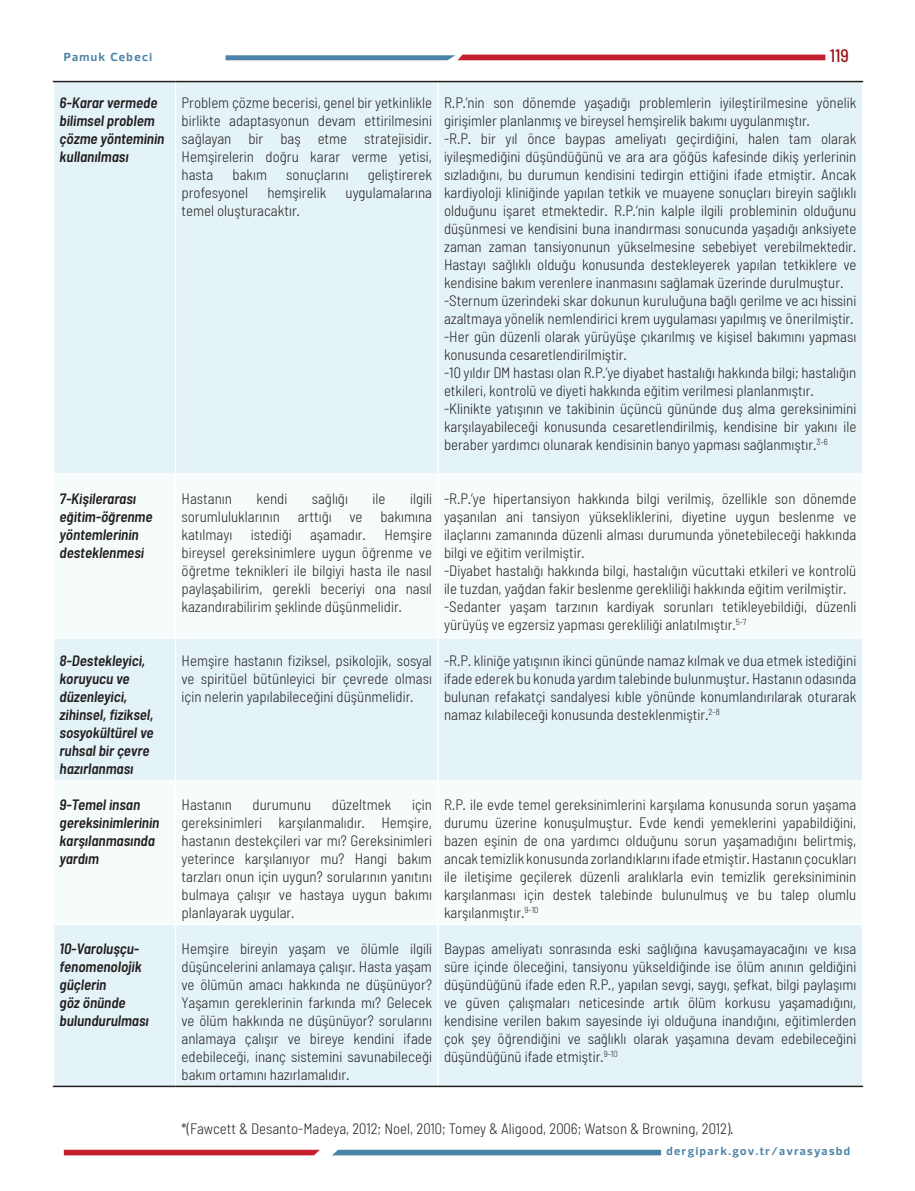
<style>
.page{position:relative;width:915px;height:1191px;background:#fff}
.page>*{position:absolute;margin:0;border:0;box-sizing:border-box;transform-origin:0 0}
.metin_baslik{font:500 semi-condensed 18px "Barlow";color:#9c1418}
.metin_baslik-2{font:300 semi-condensed 15px/18px "Barlow";color:#231f20;text-align:justify}
.metin_baslik-3{font:italic 600 semi-condensed 15px/18px "Barlow";color:#231f20}
.t1{font:700 12px "Prelo";letter-spacing:.12em;color:#4b82a7}
.t2{font:700 11.7px "Prelo";letter-spacing:.13em;color:#4b82a7}
</style>
<div class="page">
<svg style="left:225px;top:55px;width:600px;height:5px;background:#9b4a61"></svg>
<svg style="left:64px;top:1149px;width:256px;height:6px;background:#cb3e4c"></svg>
<svg style="left:332px;top:1149px;width:329px;height:6px;background:#6392b2"></svg>
<div style="left:54px;top:82px;width:807px;height:1003px;background:#e4f3f7"></div>
<svg style="left:54px;top:475px;width:807px;height:448px;fill:#f6fbfc"></svg>
<hr style="left:175px;top:82px;width:1px;height:391px;background:#fff">
<hr style="left:437px;top:82px;width:1px;height:391px;background:#fff">
<hr style="left:53px;top:473px;width:122px;height:2px;background:#fff">
<hr style="left:175px;top:473px;width:263px;height:2px;background:#fff">
<hr style="left:175px;top:475px;width:1px;height:162px;background:#fff">
<hr style="left:438px;top:473px;width:424px;height:2px;background:#fff">
<hr style="left:437px;top:475px;width:1px;height:162px;background:#fff">
<hr style="left:53px;top:637px;width:122px;height:1px;background:#fff">
<hr style="left:175px;top:637px;width:263px;height:1px;background:#fff">
<hr style="left:175px;top:638px;width:1px;height:142px;background:#fff">
<hr style="left:438px;top:637px;width:424px;height:1px;background:#fff">
<hr style="left:437px;top:638px;width:1px;height:142px;background:#fff">
<hr style="left:53px;top:780px;width:122px;height:1px;background:#fff">
<hr style="left:175px;top:780px;width:263px;height:1px;background:#fff">
<hr style="left:175px;top:781px;width:1px;height:142px;background:#fff">
<hr style="left:438px;top:780px;width:424px;height:1px;background:#fff">
<hr style="left:437px;top:781px;width:1px;height:142px;background:#fff">
<hr style="left:53px;top:923px;width:122px;height:2px;background:#fff">
<hr style="left:175px;top:923px;width:263px;height:2px;background:#fff">
<hr style="left:175px;top:925px;width:1px;height:160px;background:#fff">
<hr style="left:438px;top:923px;width:424px;height:2px;background:#fff">
<hr style="left:437px;top:925px;width:1px;height:160px;background:#fff">
<hr style="left:53px;top:1085px;width:122px;height:2px;background:#231f20">
<hr style="left:175px;top:1085px;width:263px;height:2px;background:#231f20">
<hr style="left:438px;top:1085px;width:424px;height:2px;background:#231f20">
<hr style="left:53px;top:81px;width:122px;height:1px;background:#231f20">
<hr style="left:175px;top:81px;width:263px;height:1px;background:#231f20">
<hr style="left:438px;top:81px;width:424px;height:1px;background:#231f20">
<p class="t1" style="left:64px;top:50px;width:90px">Pamuk Cebeci</p>
<p class="metin_baslik-3" style="left:60px;top:93px;width:106px">6-Karar vermede bilimsel problem çözme yönteminin kullanılması</p>
<p class="metin_baslik-2" style="left:181px;top:93px;width:252px">Problem çözme becerisi, genel bir yetkinlikle birlikte adaptasyonun devam ettirilmesini sağlayan bir baş etme stratejisidir.<br>Hemşirelerin doğru karar verme yetisi, hasta</p>
<p class="metin_baslik-2" style="left:232px;top:165px;width:36px">bakım</p>
<p class="metin_baslik-2" style="left:286px;top:165px;width:64px">sonuçlarını</p>
<p class="metin_baslik-2" style="left:368px;top:165px;width:66px">geliştirerek</p>
<p class="metin_baslik-2" style="left:181px;top:183px;width:68px">profesyonel</p>
<p class="metin_baslik-2" style="left:267px;top:183px;width:60px">hemşirelik</p>
<p class="metin_baslik-2" style="left:345px;top:183px;width:88px">uygulamalarına</p>
<p class="metin_baslik-2" style="left:181px;top:201px;width:120px">temel oluşturacaktır.</p>
<p class="metin_baslik" style="left:829px;top:44px;width:21px">119</p>
<p class="metin_baslik-2" style="left:444px;top:93px;width:414px">R.P.’nin son dönemde yaşadığı problemlerin iyileştirilmesine yönelik girişimler planlanmış ve bireysel hemşirelik bakımı uygulanmıştır.</p>
<p class="metin_baslik-2" style="left:444px;top:129px;width:414px">-R.P. bir yıl önce baypas ameliyatı geçirdiğini, halen tam olarak iyileşmediğini düşündüğünü ve ara ara göğüs kafesinde dikiş yerlerinin sızladığını, bu durumun kendisini tedirgin ettiğini ifade etmiştir. Ancak kardiyoloji kliniğinde yapılan tetkik ve muayene sonuçları bireyin sağlıklı olduğunu işaret etmektedir. R.P.’nin kalple ilgili probleminin olduğunu düşünmesi ve kendisini buna inandırması sonucunda yaşadığı anksiyete zaman zaman tansiyonunun yükselmesine sebebiyet verebilmektedir.<br>Hastayı sağlıklı olduğu konusunda destekleyerek yapılan tetkiklere ve kendisine bakım verenlere inanmasını sağlamak üzerinde durulmuştur.</p>
<p class="metin_baslik-2" style="left:444px;top:291px;width:414px">-Sternum üzerindeki skar dokunun kuruluğuna bağlı gerilme ve acı hissini azaltmaya yönelik nemlendirici krem uygulaması yapılmış ve önerilmiştir.</p>
<p class="metin_baslik-2" style="left:444px;top:327px;width:414px">-Her gün düzenli olarak yürüyüşe çıkarılmış ve kişisel bakımını yapması konusunda cesaretlendirilmiştir.</p>
<p class="metin_baslik-2" style="left:444px;top:363px;width:414px">-10 yıldır DM hastası olan R.P.’ye diyabet hastalığı hakkında bilgi; hastalığın etkileri, kontrolü ve diyeti hakkında eğitim verilmesi planlanmıştır.</p>
<p class="metin_baslik-2" style="left:444px;top:399px;width:414px">-Klinikte yatışının ve takibinin üçüncü gününde duş alma gereksinimini karşılayabileceği konusunda cesaretlendirilmiş, kendisine bir yakını ile beraber yardımcı olunarak kendisinin banyo yapması sağlanmıştır.<sup>3-6</sup></p>
<p class="metin_baslik-2" style="left:181px;top:489px;width:252px;text-indent:228px">ilgili sorumluluklarının arttığı ve bakımına katılmayı istediği aşamadır. Hemşire bireysel gereksinimlere uygun öğrenme ve öğretme teknikleri ile bilgiyi hasta ile nasıl paylaşabilirim, gerekli beceriyi ona nasıl kazandırabilirim şeklinde düşünmelidir.</p>
<p class="metin_baslik-2" style="left:444px;top:489px;width:414px">-R.P.’ye hipertansiyon hakkında bilgi verilmiş, özellikle son dönemde yaşanılan ani tansiyon yüksekliklerini, diyetine uygun beslenme ve ilaçlarını zamanında düzenli alması durumunda yönetebileceği hakkında bilgi ve eğitim verilmiştir.</p>
<p class="metin_baslik-3" style="left:60px;top:489px;width:94px">7-Kişilerarası eğitim-öğrenme yöntemlerinin desteklenmesi</p>
<p class="metin_baslik-2" style="left:181px;top:489px;width:52px">Hastanın</p>
<p class="metin_baslik-2" style="left:256px;top:489px;width:32px">kendi</p>
<p class="metin_baslik-2" style="left:312px;top:489px;width:38px">sağlığı</p>
<p class="metin_baslik-2" style="left:372px;top:489px;width:14px">ile</p>
<p class="metin_baslik-2" style="left:444px;top:561px;width:414px">-Diyabet hastalığı hakkında bilgi, hastalığın vücuttaki etkileri ve kontrolü ile tuzdan, yağdan fakir beslenme gerekliliği hakkında eğitim verilmiştir.</p>
<p class="metin_baslik-2" style="left:444px;top:597px;width:414px">-Sedanter yaşam tarzının kardiyak sorunları tetikleyebildiği, düzenli yürüyüş ve egzersiz yapması gerekliliği anlatılmıştır.<sup>5-7</sup></p>
<p class="metin_baslik-3" style="left:60px;top:651px;width:95px">8-Destekleyici, koruyucu ve düzenleyici, zihinsel, fiziksel, sosyokültürel ve ruhsal bir çevre hazırlanması</p>
<p class="metin_baslik-2" style="left:181px;top:651px;width:252px">Hemşire hastanın fiziksel, psikolojik, sosyal ve spiritüel bütünleyici bir çevrede olması için nelerin yapılabileceğini düşünmelidir.</p>
<p class="metin_baslik-2" style="left:444px;top:651px;width:414px">-R.P. kliniğe yatışının ikinci gününde namaz kılmak ve dua etmek istediğini ifade ederek bu konuda yardım talebinde bulunmuştur. Hastanın odasında bulunan refakatçi sandalyesi kıble yönünde konumlandırılarak oturarak namaz kılabileceği konusunda desteklenmiştir.<sup>2-8</sup></p>
<p class="metin_baslik-3" style="left:60px;top:795px;width:101px">9-Temel insan gereksinimlerinin karşılanmasında yardım</p>
<p class="metin_baslik-2" style="left:181px;top:795px;width:52px">Hastanın</p>
<p class="metin_baslik-2" style="left:252px;top:795px;width:60px">durumunu</p>
<p class="metin_baslik-2" style="left:332px;top:795px;width:61px">düzeltmek</p>
<p class="metin_baslik-2" style="left:181px;top:795px;width:252px;text-indent:230px">için gereksinimleri karşılanmalıdır. Hemşire, hastanın destekçileri var mı? Gereksinimleri yeterince karşılanıyor mu? Hangi bakım tarzları onun için uygun? sorularının yanıtını bulmaya çalışır ve hastaya uygun bakımı planlayarak uygular.</p>
<p class="metin_baslik-2" style="left:444px;top:795px;width:414px">R.P. ile evde temel gereksinimlerini karşılama konusunda sorun yaşama durumu üzerine konuşulmuştur. Evde kendi yemeklerini yapabildiğini, bazen eşinin de ona yardımcı olduğunu sorun yaşamadığını belirtmiş, ancak temizlik konusunda zorlandıklarını ifade etmiştir. Hastanın çocukları ile iletişime geçilerek düzenli aralıklarla evin temizlik gereksiniminin karşılanması için destek talebinde bulunulmuş ve bu talep olumlu karşılanmıştır.<sup>9-10</sup></p>
<p class="metin_baslik-3" style="left:60px;top:939px;width:91px">10-Varoluşçu&shy;fenomenolojik güçlerin<br>göz önünde bulundurulması</p>
<p class="metin_baslik-2" style="left:181px;top:939px;width:252px">Hemşire bireyin yaşam ve ölümle ilgili düşüncelerini anlamaya çalışır. Hasta yaşam ve ölümün amacı hakkında ne düşünüyor?<br>Yaşamın gereklerinin farkında mı? Gelecek ve ölüm hakkında ne düşünüyor? sorularını anlamaya çalışır ve bireye kendini ifade edebileceği, inanç sistemini savunabileceği bakım ortamını hazırlamalıdır.</p>
<p class="metin_baslik-2" style="left:444px;top:939px;width:414px">Baypas ameliyatı sonrasında eski sağlığına kavuşamayacağını ve kısa süre içinde öleceğini, tansiyonu yükseldiğinde ise ölüm anının geldiğini düşündüğünü ifade eden R.P., yapılan sevgi, saygı, şefkat, bilgi paylaşımı ve güven çalışmaları neticesinde artık ölüm korkusu yaşamadığını, kendisine verilen bakım sayesinde iyi olduğuna inandığını, eğitimlerden çok şey öğrendiğini ve sağlıklı olarak yaşamına devam edebileceğini düşündüğünü ifade etmiştir.<sup>9-10</sup></p>
<p class="metin_baslik-2" style="left:181px;top:1119px;width:554px">*(Fawcett &amp; Desanto-Madeya, 2012; Noel, 2010; Tomey &amp; Aligood, 2006; Watson &amp; Browning, 2012).</p>
<p class="t2" style="left:666px;top:1144px;width:185px">dergipark.gov.tr/avrasyasbd</p>
</div>
